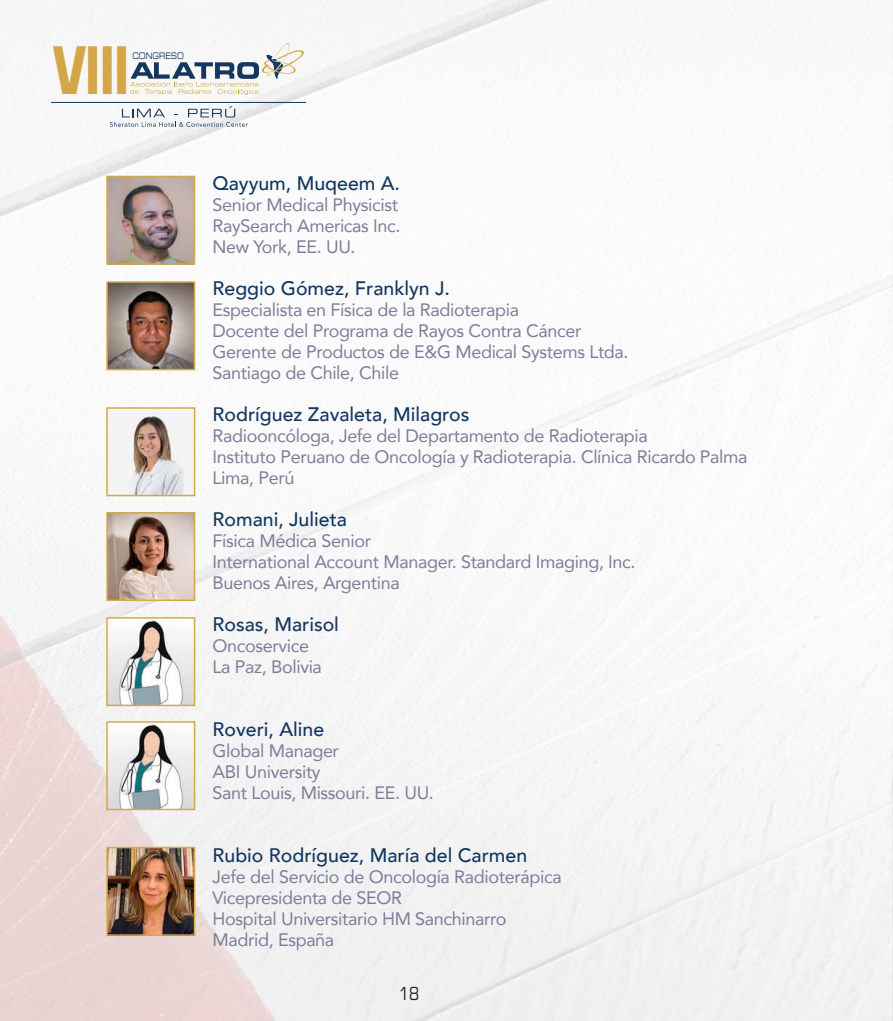
<style>
.page{position:relative;width:893px;height:1021px;background:#fff}
.page>*{position:absolute;margin:0;border:0;box-sizing:border-box;transform-origin:0 0}
.t1{font:700 63.6px "Eurostile LT Std";color:#d3a647;scale:.7 1}
.t2{font:500 19.5px "Avenir";color:#123760}
.t3{font:18px/21px "Avenir";letter-spacing:-.02em;color:#7b7e99}
.t4{font:condensed 18px "Eurostile LT Std";color:#231f20}
.t5{font:9px "Eurostile LT Std Ex 2";color:#13375f;scale:.7 1}
</style>
<div class="page">
<img style="left:0;top:0;width:893px;height:1020px">
<svg style="left:110px;top:106px;width:138px;height:21px"></svg>
<svg style="left:130px;top:39px;width:180px;height:56px"></svg>
<hr style="left:51px;top:102px;width:255px;height:1px;background:#13375f">
<img style="left:109px;top:179px;width:83px;height:83px">
<div style="left:106px;top:176px;width:89px;height:89px;border:2px solid #d4a949"></div>
<img style="left:109px;top:284px;width:83px;height:83px">
<div style="left:106px;top:281px;width:89px;height:89px;border:2px solid #d4a949"></div>
<img style="left:109px;top:410px;width:83px;height:83px">
<div style="left:106px;top:407px;width:89px;height:89px;border:2px solid #d4a949"></div>
<img style="left:109px;top:515px;width:83px;height:83px">
<div style="left:106px;top:512px;width:89px;height:89px;border:2px solid #d4a949"></div>
<img style="left:109px;top:620px;width:83px;height:83px">
<div style="left:106px;top:617px;width:89px;height:89px;border:2px solid #d4a949"></div>
<img style="left:109px;top:724px;width:83px;height:83px">
<div style="left:106px;top:721px;width:89px;height:89px;border:2px solid #d4a949"></div>
<img style="left:109px;top:849px;width:83px;height:83px">
<div style="left:106px;top:846px;width:89px;height:89px;border:2px solid #d4a949"></div>
<h1 class="t1" style="left:54px;top:31px;width:109px">VIII</h1>
<p class="t5" style="left:132px;top:50px;width:75px">CONGRESO</p>
<p class="t2" style="left:213px;top:166px;width:189px">Qayyum, Muqeem A.</p>
<p class="t3" style="left:213px;top:193px;width:187px">Senior Medical Physicist</p>
<p class="t3" style="left:213px;top:214px;width:189px">RaySearch Americas Inc.</p>
<p class="t3" style="left:213px;top:235px;width:145px">New York, EE. UU.</p>
<p class="t2" style="left:213px;top:271px;width:239px">Reggio Gómez, Franklyn J.</p>
<p class="t3" style="left:213px;top:298px;width:308px">Especialista en Física de la Radioterapia</p>
<p class="t3" style="left:213px;top:319px;width:370px">Docente del Programa de Rayos Contra Cáncer</p>
<p class="t3" style="left:213px;top:340px;width:417px">Gerente de Productos de E&amp;G Medical Systems Ltda.</p>
<p class="t3" style="left:213px;top:361px;width:188px">Santiago de Chile, Chile</p>
<p class="t2" style="left:213px;top:397px;width:258px">Rodríguez Zavaleta, Milagros</p>
<p class="t3" style="left:213px;top:424px;width:437px">Radiooncóloga, Jefe del Departamento de Radioterapia</p>
<p class="t3" style="left:213px;top:445px;width:536px">Instituto Peruano de Oncología y Radioterapia. Clínica Ricardo Palma</p>
<p class="t3" style="left:213px;top:466px;width:83px">Lima, Perú</p>
<p class="t2" style="left:213px;top:502px;width:136px">Romani, Julieta</p>
<p class="t3" style="left:213px;top:529px;width:424px">Física Médica Senior<br>International Account Manager. Standard Imaging, Inc.</p>
<p class="t3" style="left:213px;top:571px;width:189px">Buenos Aires, Argentina</p>
<p class="t2" style="left:213px;top:607px;width:128px">Rosas, Marisol</p>
<p class="t3" style="left:213px;top:634px;width:98px">Oncoservice</p>
<p class="t3" style="left:213px;top:655px;width:111px">La Paz, Bolivia</p>
<p class="t2" style="left:213px;top:712px;width:113px">Roveri, Aline</p>
<p class="t3" style="left:213px;top:739px;width:128px">Global Manager</p>
<p class="t3" style="left:213px;top:760px;width:110px">ABI University</p>
<p class="t3" style="left:213px;top:781px;width:223px">Sant Louis, Missouri. EE. UU.</p>
<p class="t2" style="left:213px;top:838px;width:316px">Rubio Rodríguez, María del Carmen</p>
<p class="t3" style="left:213px;top:865px;width:351px">Jefe del Servicio de Oncología Radioterápica<br>Vicepresidenta de SEOR<br>Hospital Universitario HM Sanchinarro<br>Madrid, España</p>
<p class="t4" style="left:399px;top:983px;width:22px">18</p>
</div>
